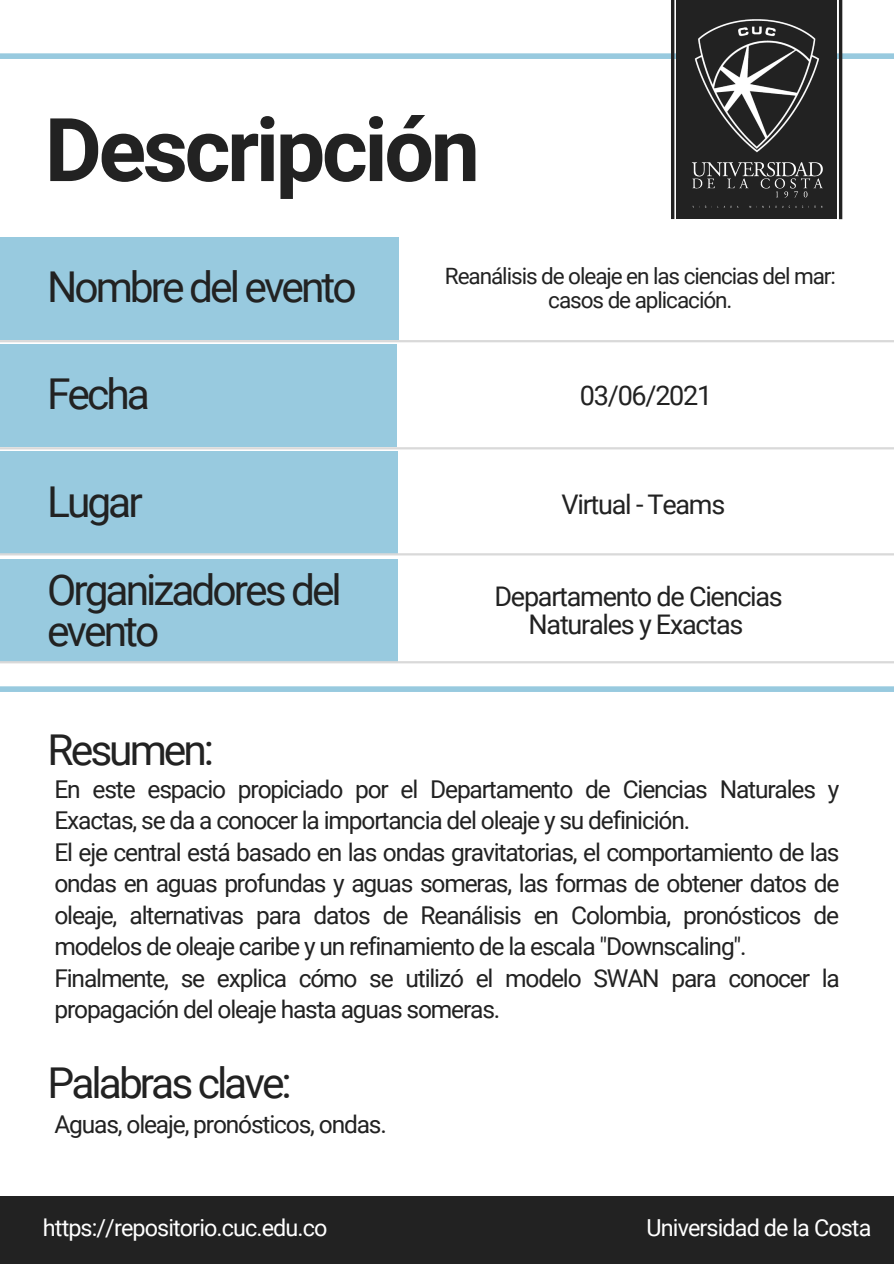
<style>
.page{position:relative;width:894px;height:1264px;background:#fff}
.page>*{position:absolute;margin:0;border:0;box-sizing:border-box;transform-origin:0 0}
.t1{font:700 88.05px "Roboto";letter-spacing:-.04em;color:#222}
.t2{font:42.45px/40.5px "Roboto";letter-spacing:-.07em;color:#222}
.t3{font:27px/28.2px "Roboto";letter-spacing:-.045em;color:#222;text-align:center}
.t4{font:24.6px/31.5px "Roboto";letter-spacing:-.045em;color:#222}
.t5{font:23.4px "Roboto";letter-spacing:-.04em;color:#fff}
.t6{font:22.5px/23.7px "Roboto";letter-spacing:-.045em;color:#222;text-align:center}
</style>
<div class="page">
<div style="left:0;top:53px;width:893px;height:6px;background:#98cadf"></div>
<div style="left:675px;top:0;width:160px;height:219px;background:#222"></div>
<img style="left:694px;top:19px;width:125px;height:134px">
<svg style="left:670px;top:0;width:4px;height:219px"></svg>
<svg style="left:838px;top:0;width:4px;height:219px"></svg>
<div style="left:0;top:237px;width:398px;height:103px;background:#98cadf"></div>
<div style="left:0;top:344px;width:397px;height:103px;background:#98cadf"></div>
<div style="left:0;top:451px;width:398px;height:103px;background:#98cadf"></div>
<hr style="left:0;top:340px;width:893px;height:2px;background:#d9d9d9">
<hr style="left:0;top:447px;width:893px;height:2px;background:#d9d9d9">
<hr style="left:0;top:553px;width:893px;height:2px;background:#d9d9d9">
<div style="left:0;top:559px;width:397px;height:103px;background:#98cadf"></div>
<hr style="left:0;top:661px;width:893px;height:2px;background:#d9d9d9">
<div style="left:0;top:686px;width:893px;height:6px;background:#98cadf"></div>
<div style="left:0;top:1196px;width:893px;height:67px;background:#222"></div>
<img style="left:691px;top:162px;width:132px;height:46px">
<p class="t1" style="left:45px;top:99px;width:436px">Descripción</p>
<p class="t2" style="left:47px;top:267px;width:311px">Nombre del evento</p>
<p class="t6" style="left:444px;top:264px;width:392px">Reanálisis de oleaje en las ciencias del mar: casos de aplicación.</p>
<p class="t2" style="left:47px;top:375px;width:104px">Fecha</p>
<p class="t3" style="left:580px;top:381px;width:134px">03/06/2021</p>
<p class="t2" style="left:47px;top:482px;width:97px">Lugar</p>
<p class="t3" style="left:561px;top:491px;width:165px">Virtual - Teams</p>
<p class="t2" style="left:47px;top:570px;width:296px">Organizadores del evento</p>
<p class="t3" style="left:494px;top:583px;width:290px">Departamento de Ciencias<br>Naturales y Exactas</p>
<p class="t2" style="left:48px;top:730px;width:168px">Resumen:</p>
<p class="t4" style="left:54px;top:773px;width:786px">En este espacio propiciado por el Departamento de Ciencias Naturales y<br>Exactas, se da a conocer la importancia del oleaje y su definición.</p>
<p class="t4" style="left:54px;top:836px;width:786px;text-align:justify">El eje central está basado en las ondas gravitatorias, el comportamiento de las ondas en aguas profundas y aguas someras, las formas de obtener datos de oleaje, alternativas para datos de Reanálisis en Colombia, pronósticos de modelos de oleaje caribe y un refinamiento de la escala "Downscaling".</p>
<p class="t4" style="left:54px;top:962px;width:786px">Finalmente, se explica cómo se utilizó el modelo SWAN para conocer la propagación del oleaje hasta aguas someras.</p>
<p class="t2" style="left:48px;top:1063px;width:245px">Palabras clave:</p>
<p class="t4" style="left:54px;top:1108px;width:334px">Aguas, oleaje, pronósticos, ondas.</p>
<p class="t5" style="left:43px;top:1213px;width:286px">https://repositorio.cuc.edu.co</p>
<p class="t5" style="left:646px;top:1213px;width:226px">Universidad de la Costa</p>
</div>
